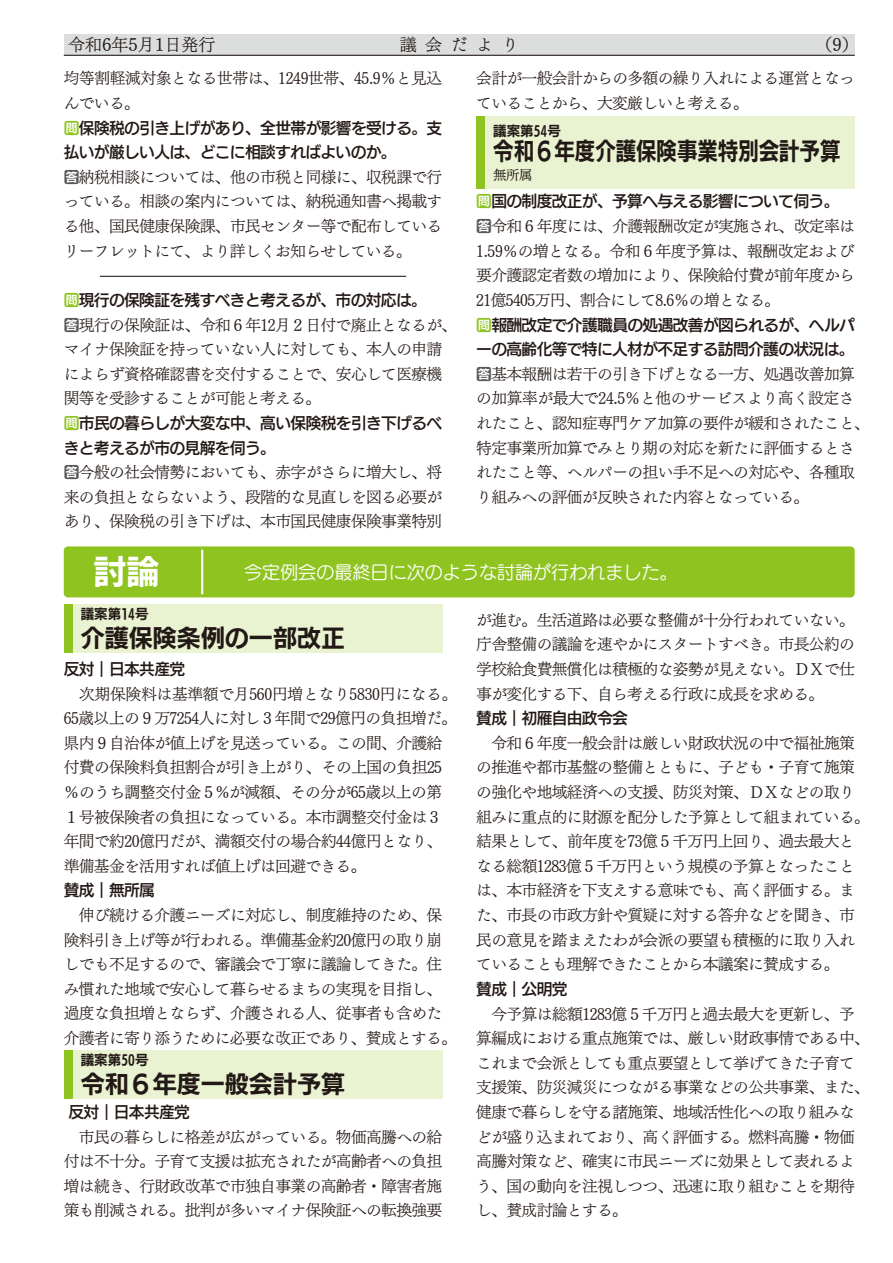
<style>
.page{position:relative;width:893px;height:1263px;background:#fff}
.page>*{position:absolute;margin:0;border:0;box-sizing:border-box;transform-origin:0 0}
.t1{font:33px "UD Kakugo Large Pro B";color:#fff}
.t2{font:24px "UD Kakugo Large Pro B";color:#221815}
.t3{font:24px "UD Kakugo Large Pro B";color:#221815;scale:.85 1}
.t4{font:18px "UD Marugo Large Pro M";color:#fff}
.t5{font:16.95px "UD Mincho Pro L";color:#221815}
.t6{font:15.75px/24.6px "UD Mincho Pro L";letter-spacing:-.04em;color:#221815}
.t7{font:15.75px/24.6px "UD Kakugo Large Pro DB";letter-spacing:-.04em;color:#221815}
.t8{font:13.5px "UD Kakugo Large Pro B";color:#221815}
.t9{font:13.5px "UD Mincho Pro M";color:#221815}
.s1{color:#8fc31f}
.s2{font-family:"UD Kakugo Large Pro DB";color:#595757}
</style>
<div class="page">
<div style="left:64px;top:34px;width:791px;height:21px;background:#dcdddd"></div>
<hr style="left:64px;top:55px;width:791px;height:1px;background:#221815">
<hr style="left:100px;top:276px;width:306px;height:1px;background:#221815">
<div style="left:64px;top:604px;width:378px;height:49px;background:#e9f3d2"></div>
<div style="left:64px;top:604px;width:8px;height:49px;background:#8fc31f"></div>
<div style="left:64px;top:1050px;width:378px;height:49px;background:#e9f3d2"></div>
<div style="left:64px;top:1050px;width:8px;height:49px;background:#8fc31f"></div>
<div style="left:476px;top:117px;width:379px;height:72px;background:#e9f3d2"></div>
<div style="left:476px;top:117px;width:9px;height:72px;background:#8fc31f"></div>
<div style="left:64px;top:546px;width:791px;height:51px;background:#8fc31f;border-radius:4px"></div>
<hr style="left:201px;top:550px;width:2px;height:44px;background:#fff">
<p class="t5" style="left:68px;top:31px;width:149px">令和6年5月1日発行</p>
<p class="t5" style="left:400px;top:31px;width:121px">議会だより</p>
<p class="t5" style="left:815px;top:31px;width:45px">（9）</p>
<p class="t6" style="left:64px;top:66px;width:380px">均等割軽減対象となる世帯は、1249世帯、45.9％と見込んでいる。</p>
<p class="t7" style="left:64px;top:115px;width:380px"><span class="s1">問</span>保険税の引き上げがあり、全世帯が影響を受ける。支払いが厳しい人は、どこに相談すればよいのか。</p>
<p class="t6" style="left:64px;top:164px;width:380px;text-align:justify"><span class="s2">答</span>納税相談については、他の市税と同様に、収税課で行っている。相談の案内については、納税通知書へ掲載する他、国民健康保険課、市民センター等で配布しているリーフレットにて、より詳しくお知らせしている。</p>
<p class="t7" style="left:64px;top:287px;width:365px"><span class="s1">問</span>現行の保険証を残すべきと考えるが、市の対応は。</p>
<p class="t6" style="left:64px;top:312px;width:395px"><span class="s2">答</span>現行の保険証は、令和６年12月２日付で廃止となるが、マイナ保険証を持っていない人に対しても、本人の申請によらず資格確認書を交付することで、安心して医療機関等を受診することが可能と考える。</p>
<p class="t7" style="left:64px;top:410px;width:380px"><span class="s1">問</span>市民の暮らしが大変な中、高い保険税を引き下げるべきと考えるが市の見解を伺う。</p>
<p class="t6" style="left:64px;top:459px;width:380px;text-align:justify"><span class="s2">答</span>今般の社会情勢においても、赤字がさらに増大し、将来の負担とならないよう、段階的な見直しを図る必要があり、保険税の引き下げは、本市国民健康保険事業特別</p>
<p class="t6" style="left:476px;top:66px;width:380px">会計が一般会計からの多額の繰り入れによる運営となっていることから、大変厳しいと考える。</p>
<p class="t8" style="left:493px;top:119px;width:69px">議案第54号</p>
<p class="t9" style="left:493px;top:165px;width:41px">無所属</p>
<h2 class="t3" style="left:493px;top:131px;width:410px">令和６年度介護保険事業特別会計予算</h2>
<p class="t7" style="left:476px;top:189px;width:365px"><span class="s1">問</span>国の制度改正が、予算へ与える影響について伺う。</p>
<p class="t6" style="left:476px;top:213px;width:380px;text-align:justify"><span class="s2">答</span>令和６年度には、介護報酬改定が実施され、改定率は1.59％の増となる。令和６年度予算は、報酬改定および要介護認定者数の増加により、保険給付費が前年度から21億5405万円、割合にして8.6％の増となる。</p>
<p class="t7" style="left:476px;top:312px;width:380px"><span class="s1">問</span>報酬改定で介護職員の処遇改善が図られるが、ヘルパーの高齢化等で特に人材が不足する訪問介護の状況は。</p>
<p class="t6" style="left:476px;top:361px;width:395px"><span class="s2">答</span>基本報酬は若干の引き下げとなる一方、処遇改善加算の加算率が最大で24.5％と他のサービスより高く設定されたこと、認知症専門ケア加算の要件が緩和されたこと、特定事業所加算でみとり期の対応を新たに評価するとされたこと等、ヘルパーの担い手不足への対応や、各種取り組みへの評価が反映された内容となっている。</p>
<h1 class="t1" style="left:94px;top:544px;width:67px">討論</h1>
<p class="t4" style="left:244px;top:556px;width:435px">今定例会の最終日に次のような討論が行われました。</p>
<p class="t8" style="left:81px;top:602px;width:69px">議案第14号</p>
<h2 class="t2" style="left:81px;top:618px;width:266px">介護保険条例の一部改正</h2>
<p class="t7" style="left:64px;top:656px;width:123px">反対｜日本共産党</p>
<p class="t6" style="left:64px;top:681px;width:395px">　次期保険料は基準額で月560円増となり5830円になる。<br>65歳以上の９万7254人に対し３年間で29億円の負担増だ。県内９自治体が値上げを見送っている。この間、介護給付費の保険料負担割合が引き上がり、その上国の負担25％のうち調整交付金５%が減額、その分が65歳以上の第<br>１号被保険者の負担になっている。本市調整交付金は３年間で約20億円だが、満額交付の場合約44億円となり、準備基金を活用すれば値上げは回避できる。</p>
<p class="t7" style="left:64px;top:878px;width:93px">賛成｜無所属</p>
<p class="t6" style="left:64px;top:902px;width:395px">　伸び続ける介護ニーズに対応し、制度維持のため、保険料引き上げ等が行われる。準備基金約20億円の取り崩しでも不足するので、審議会で丁寧に議論してきた。住み慣れた地域で安心して暮らせるまちの実現を目指し、過度な負担増とならず、介護される人、従事者も含めた介護者に寄り添うために必要な改正であり、賛成とする。</p>
<p class="t8" style="left:81px;top:1049px;width:69px">議案第50号</p>
<h2 class="t2" style="left:81px;top:1064px;width:266px">令和６年度一般会計予算</h2>
<p class="t7" style="left:68px;top:1099px;width:123px">反対｜日本共産党</p>
<p class="t6" style="left:64px;top:1124px;width:380px;text-align:justify">　市民の暮らしに格差が広がっている。物価高騰への給付は不十分。子育て支援は拡充されたが高齢者への負担増は続き、行財政改革で市独自事業の高齢者・障害者施策も削減される。批判が多いマイナ保険証への転換強要</p>
<p class="t6" style="left:476px;top:607px;width:380px;text-align:justify">が進む。生活道路は必要な整備が十分行われていない。庁舎整備の議論を速やかにスタートすべき。市長公約の学校給食費無償化は積極的な姿勢が見えない。ＤＸで仕事が変化する下、自ら考える行政に成長を求める。</p>
<p class="t7" style="left:476px;top:705px;width:153px">賛成｜初雁自由政令会</p>
<p class="t6" style="left:476px;top:730px;width:395px">　令和６年度一般会計は厳しい財政状況の中で福祉施策の推進や都市基盤の整備とともに、子ども・子育て施策の強化や地域経済への支援、防災対策、ＤＸなどの取り組みに重点的に財源を配分した予算として組まれている。結果として、前年度を73億５千万円上回り、過去最大となる総額1283億５千万円という規模の予算となったことは、本市経済を下支えする意味でも、高く評価する。また、市長の市政方針や質疑に対する答弁などを聞き、市民の意見を踏まえたわが会派の要望も積極的に取り入れていることも理解できたことから本議案に賛成する。</p>
<p class="t7" style="left:476px;top:976px;width:93px">賛成｜公明党</p>
<p class="t6" style="left:476px;top:1001px;width:395px">　今予算は総額1283億５千万円と過去最大を更新し、予算編成における重点施策では、厳しい財政事情である中、これまで会派としても重点要望として挙げてきた子育て支援策、防災減災につながる事業などの公共事業、また、健康で暮らしを守る諸施策、地域活性化への取り組みなどが盛り込まれており、高く評価する。燃料高騰・物価高騰対策など、確実に市民ニーズに効果として表れるよう、国の動向を注視しつつ、迅速に取り組むことを期待し、賛成討論とする。</p>
</div>
